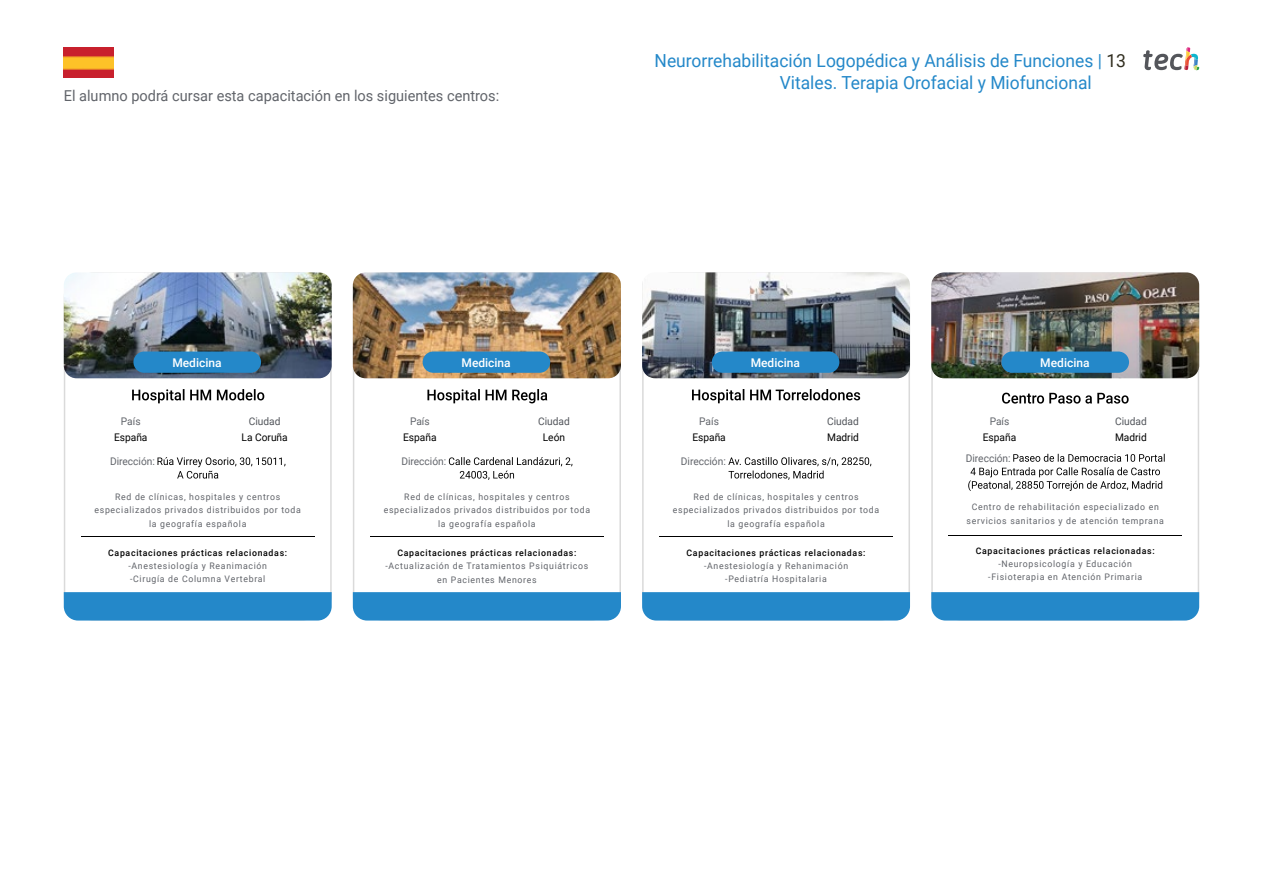
<style>
.page{position:relative;width:1263px;height:893px;background:#fff}
.page>*{position:absolute;margin:0;border:0;box-sizing:border-box;transform-origin:0 0}
.t1{font:18px/22.5px "Roboto";color:#2488c9}
.t2{font:15px "Roboto";color:#61646a}
.t3{font:500 12px "Roboto";color:#fff}
.t4{font:10.5px "Roboto";color:#61646a}
.t5{font:10.5px "Roboto";color:#000}
.t6{font:10.5px "Roboto";color:#52555b}
.t7{font:9px/13.5px "Roboto";letter-spacing:.08em;color:#61646a;text-align:center}
.t8{font:500 9px "Roboto";letter-spacing:.08em;color:#000}
.s1{color:#312e20}
</style>
<div class="page">
<img style="left:64px;top:47px;width:49px;height:31px">
<svg style="left:1143px;top:47px;width:56px;height:24px"></svg>
<svg style="left:63px;top:297px;width:269px;height:311px"></svg>
<img style="left:64px;top:272px;width:268px;height:106px">
<div style="left:133px;top:351px;width:128px;height:22px;background:#2488c9;border-radius:11px"></div>
<svg style="left:64px;top:592px;width:268px;height:29px;background:#2a8bca"></svg>
<hr style="left:81px;top:537px;width:234px;height:1px;background:#000">
<svg style="left:132px;top:389px;width:132px;height:14px"></svg>
<svg style="left:157px;top:457px;width:128px;height:22px"></svg>
<svg style="left:642px;top:378px;width:269px;height:218px"></svg>
<img style="left:642px;top:272px;width:268px;height:106px">
<div style="left:712px;top:351px;width:127px;height:22px;background:#2488c9;border-radius:11px"></div>
<svg style="left:642px;top:592px;width:268px;height:29px;background:#2a8bca"></svg>
<hr style="left:659px;top:537px;width:234px;height:1px;background:#000">
<svg style="left:692px;top:389px;width:168px;height:14px"></svg>
<svg style="left:728px;top:457px;width:143px;height:23px"></svg>
<svg style="left:352px;top:284px;width:269px;height:324px"></svg>
<img style="left:353px;top:272px;width:268px;height:106px">
<div style="left:423px;top:351px;width:127px;height:22px;background:#2488c9;border-radius:11px"></div>
<svg style="left:353px;top:592px;width:268px;height:29px;background:#2a8bca"></svg>
<hr style="left:370px;top:537px;width:234px;height:1px;background:#000">
<svg style="left:427px;top:389px;width:120px;height:14px"></svg>
<svg style="left:449px;top:457px;width:123px;height:23px"></svg>
<svg style="left:931px;top:283px;width:269px;height:325px"></svg>
<img style="left:931px;top:272px;width:268px;height:106px">
<div style="left:1001px;top:351px;width:128px;height:22px;background:#2488c9;border-radius:11px"></div>
<svg style="left:931px;top:592px;width:268px;height:29px;background:#2a8bca"></svg>
<hr style="left:948px;top:535px;width:234px;height:1px;background:#000">
<svg style="left:968px;top:454px;width:197px;height:37px"></svg>
<svg style="left:1002px;top:393px;width:126px;height:11px"></svg>
<h2 class="t2" style="left:64px;top:85px;width:437px">El alumno podrá cursar esta capacitación en los siguientes centros:</h2>
<h1 class="t1" style="left:780px;top:48px;width:348px;text-indent:-125px">Neurorrehabilitación Logopédica y Análisis de Funciones | <span class="s1">13<br></span>Vitales. Terapia Orofacial y Miofuncional</h1>
<h3 class="t3" style="left:172px;top:354px;width:51px">Medicina</h3>
<h3 class="t3" style="left:461px;top:354px;width:51px">Medicina</h3>
<h3 class="t3" style="left:751px;top:354px;width:51px">Medicina</h3>
<h3 class="t3" style="left:1040px;top:354px;width:51px">Medicina</h3>
<p class="t4" style="left:121px;top:414px;width:21px">País</p>
<p class="t5" style="left:114px;top:430px;width:35px">España</p>
<p class="t6" style="left:249px;top:414px;width:33px">Ciudad</p>
<p class="t5" style="left:242px;top:430px;width:48px">La Coruña</p>
<p class="t4" style="left:410px;top:414px;width:21px">País</p>
<p class="t5" style="left:403px;top:430px;width:35px">España</p>
<p class="t6" style="left:538px;top:414px;width:33px">Ciudad</p>
<p class="t5" style="left:543px;top:430px;width:24px">León</p>
<p class="t4" style="left:699px;top:414px;width:21px">País</p>
<p class="t5" style="left:692px;top:430px;width:35px">España</p>
<p class="t6" style="left:827px;top:414px;width:33px">Ciudad</p>
<p class="t5" style="left:827px;top:430px;width:33px">Madrid</p>
<p class="t4" style="left:990px;top:414px;width:21px">País</p>
<p class="t5" style="left:983px;top:430px;width:35px">España</p>
<p class="t6" style="left:1115px;top:414px;width:33px">Ciudad</p>
<p class="t5" style="left:1115px;top:430px;width:33px">Madrid</p>
<p class="t4" style="left:110px;top:454px;width:46px">Dirección:</p>
<p class="t7" style="left:95px;top:489px;width:208px">Red de clínicas, hospitales y centros especializados privados distribuidos por toda la geografía española</p>
<p class="t8" style="left:108px;top:546px;width:180px">Capacitaciones prácticas relacionadas:</p>
<p class="t7" style="left:128px;top:559px;width:140px;text-align:left">-Anestesiología y Reanimación -Cirugía de Columna Vertebral</p>
<p class="t4" style="left:401px;top:454px;width:46px">Dirección:</p>
<p class="t7" style="left:384px;top:489px;width:208px">Red de clínicas, hospitales y centros especializados privados distribuidos por toda la geografía española</p>
<p class="t8" style="left:397px;top:546px;width:180px">Capacitaciones prácticas relacionadas:</p>
<p class="t7" style="left:385px;top:559px;width:205px">-Actualización de Tratamientos Psiquiátricos en Pacientes Menores</p>
<p class="t4" style="left:681px;top:454px;width:46px">Dirección:</p>
<p class="t7" style="left:673px;top:489px;width:208px">Red de clínicas, hospitales y centros especializados privados distribuidos por toda la geografía española</p>
<p class="t8" style="left:686px;top:546px;width:180px">Capacitaciones prácticas relacionadas:</p>
<p class="t7" style="left:704px;top:559px;width:146px">-Anestesiología y Rehanimación -Pediatría Hospitalaria</p>
<p class="t4" style="left:966px;top:451px;width:46px">Dirección:</p>
<p class="t7" style="left:966px;top:500px;width:199px">Centro de rehabilitación especializado en servicios sanitarios y de atención temprana</p>
<p class="t8" style="left:976px;top:544px;width:180px">Capacitaciones prácticas relacionadas:</p>
<p class="t7" style="left:988px;top:557px;width:155px">-Neuropsicología y Educación -Fisioterapia en Atención Primaria</p>
</div>
